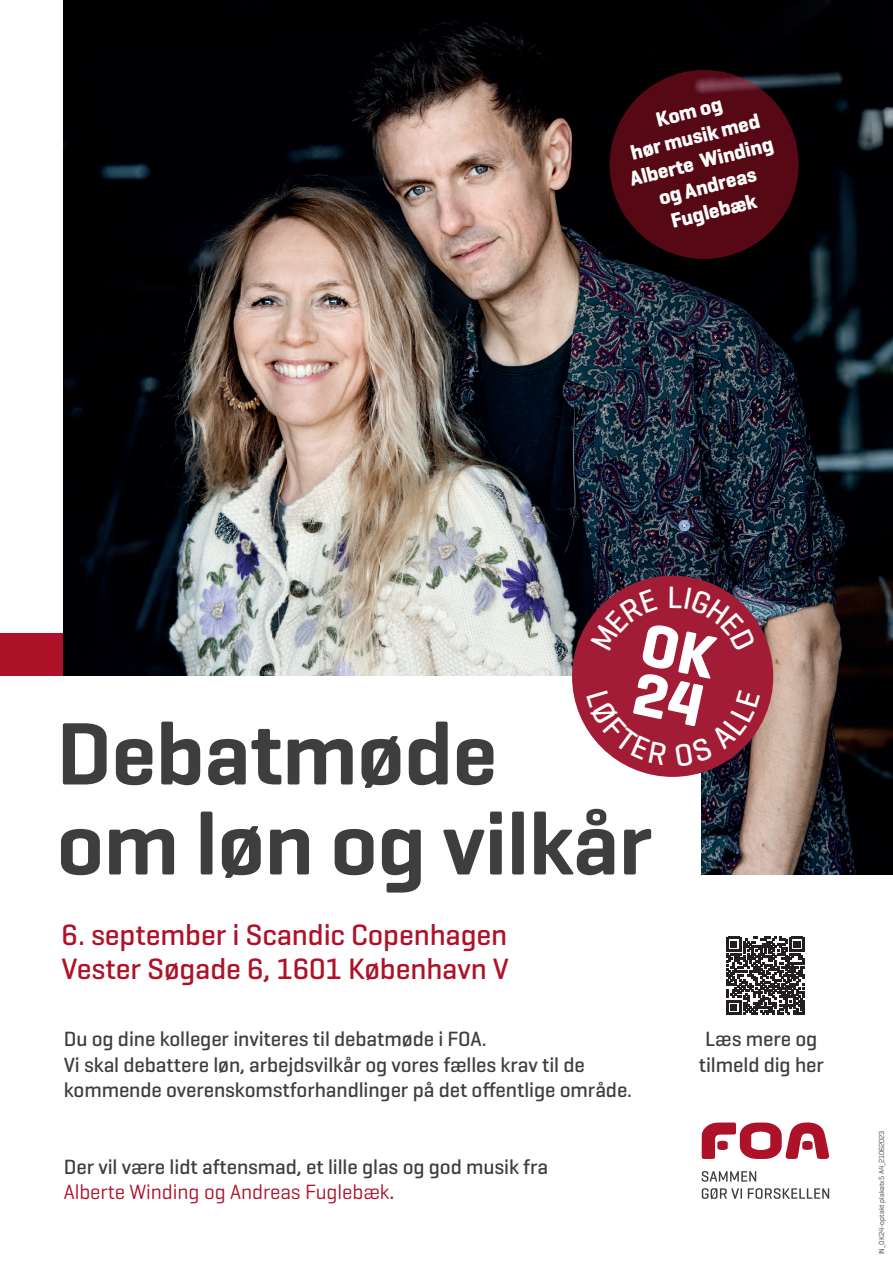
<style>
.page{position:relative;width:893px;height:1263px;background:#fff}
.page>*{position:absolute;margin:0;border:0;box-sizing:border-box;transform-origin:0 0}
.t1{font:600 90px/90px "Geogrotesque";letter-spacing:-.005em;color:#3e3e3f}
.t2{font:500 30px/34.5px "Geogrotesque";letter-spacing:-.005em;color:#ae1229}
.t3{font:500 21px/25.5px "Geogrotesque";letter-spacing:-.005em;color:#3e3e3f}
.t4{font:700 21px/25.5px "Geogrotesque";color:#fff;text-align:center}
.t5{font:7.5px "Geogrotesque";color:#3e3e3f}
.s1{font-weight:400;color:#ae1229}
</style>
<div class="page">
<div style="left:0;top:634px;width:71px;height:42px;background:#ae1229"></div>
<img style="left:64px;top:0;width:829px;height:874px">
<svg style="left:702px;top:1122px;width:128px;height:37px"></svg>
<svg style="left:702px;top:1188px;width:127px;height:11px"></svg>
<svg style="left:702px;top:1171px;width:54px;height:11px"></svg>
<div style="left:0;top:676px;width:701px;height:254px;background:#fff"></div>
<svg style="left:726px;top:937px;width:78px;height:78px"></svg>
<svg style="left:600px;top:60px;width:208px;height:209px;background:#380710"></svg>
<svg style="left:572px;top:576px;width:201px;height:201px;background:#a14255"></svg>
<p class="t4" style="left:615px;top:117px;width:148px;rotate:-14deg">Kom og<br>hør musik med<br>Alberte Winding og Andreas<br>Fuglebæk</p>
<h1 class="t1" style="left:57px;top:708px;width:597px">Debatmøde<br>om løn og vilkår</h1>
<h2 class="t2" style="left:62px;top:917px;width:449px">6. september i Scandic Copenhagen<br>Vester Søgade 6, 1601 København V</h2>
<p class="t3" style="left:64px;top:1026px;width:570px">Du og dine kolleger inviteres til debatmøde i FOA.<br>Vi skal debattere løn, arbejdsvilkår og vores fælles krav til de kommende overenskomstforhandlinger på det offentlige område.</p>
<p class="t3" style="left:64px;top:1153px;width:486px">Der vil være lidt aftensmad, et lille glas og god musik fra<br><span class="s1">Alberte Winding og Andreas Fuglebæk</span>.</p>
<p class="t3" style="left:699px;top:1026px;width:127px;text-align:center">Læs mere og tilmeld dig her</p>
<p class="t5" style="left:877px;top:1254px;width:125px;rotate:-90deg">IN_OK24-optakt plakatx5 A4_21062023</p>
</div>
